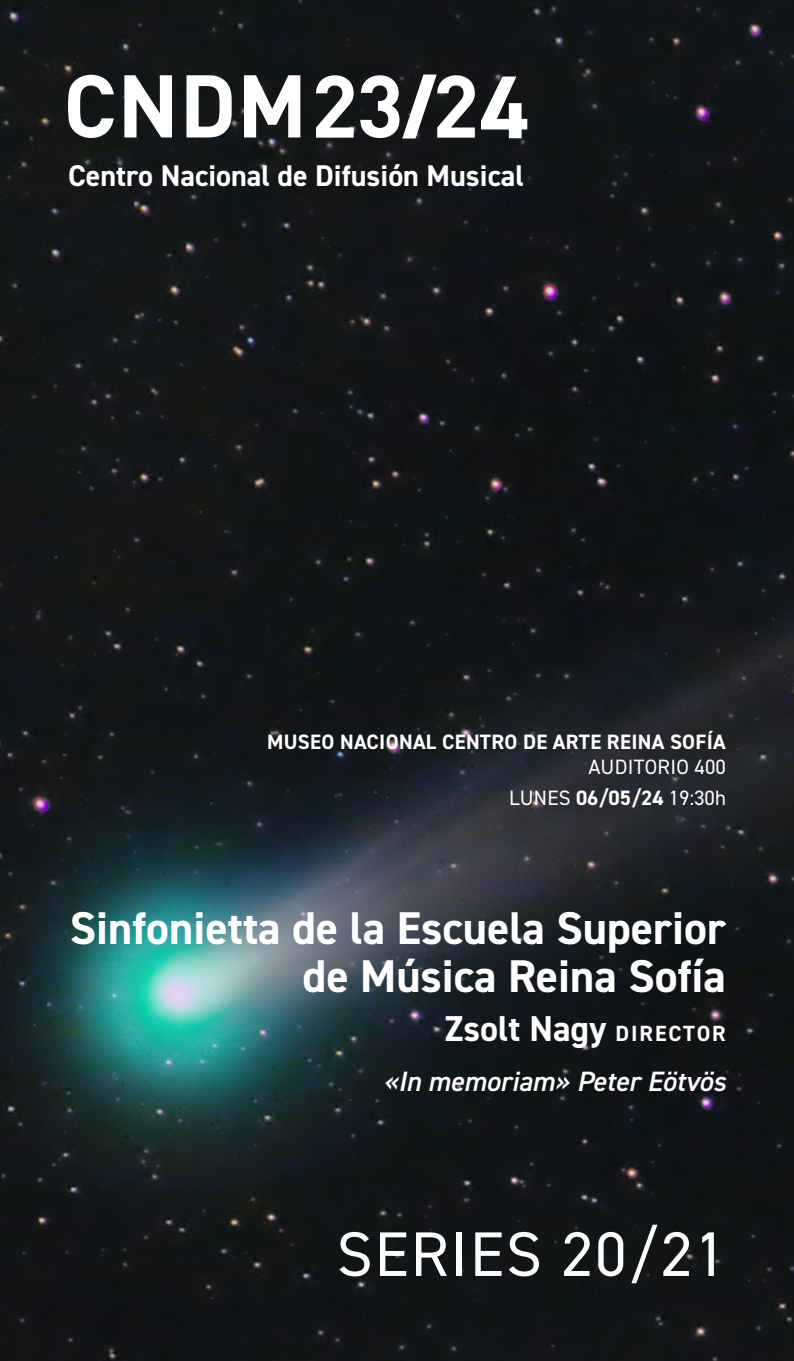
<style>
.page{position:relative;width:794px;height:1361px;background:#fff}
.page>*{position:absolute;margin:0;border:0;box-sizing:border-box;transform-origin:0 0}
.t1{font:63px "DIN2014";letter-spacing:.03em;color:#fff}
.t2{font:700 46px/48px "DIN2014";color:#fff;text-align:right}
.t3{font:700 36px "DIN2014";color:#fff}
.t4{font:700 30px "DIN2014";color:#fff}
.t5{font:italic 600 28px "DIN2014";color:#fff}
.t6{font:700 20.8px "DIN2014";letter-spacing:.015em;color:#fff}
.t7{font:20.8px/30.6px "DIN2014";letter-spacing:.01em;color:#fff;text-align:right}
.s1{font-weight:700}
.s2{font-size:22px}
</style>
<div class="page">
<img style="left:0;top:0;width:794px;height:1361px">
<svg style="left:68px;top:75px;width:46px;height:63px"></svg>
<svg style="left:124px;top:75px;width:48px;height:62px"></svg>
<svg style="left:186px;top:75px;width:46px;height:62px"></svg>
<svg style="left:244px;top:75px;width:56px;height:62px"></svg>
<svg style="left:316px;top:75px;width:38px;height:63px"></svg>
<svg style="left:360px;top:75px;width:115px;height:63px"></svg>
<svg style="left:481px;top:77px;width:46px;height:61px"></svg>
<p class="t4" style="left:68px;top:156px;width:457px">Centro Nacional de Difusión Musical</p>
<p class="t6" style="left:267px;top:728px;width:460px">MUSEO NACIONAL CENTRO DE ARTE REINA SOFÍA</p>
<p class="t7" style="left:509px;top:751px;width:218px">AUDITORIO 400<br>LUNES <span class="s1">06/05/24</span> 19:30h</p>
<p class="t2" style="left:70px;top:903px;width:657px">Sinfonietta de la Escuela Superior de Música Reina Sofía</p>
<p class="t3" style="left:445px;top:1004px;width:282px">Zsolt Nagy <span class="s2">DIRECTOR</span></p>
<p class="t5" style="left:383px;top:1063px;width:344px">«In memoriam» Peter Eötvös</p>
<h1 class="t1" style="left:337px;top:1215px;width:391px">SERIES 20/21</h1>
</div>
